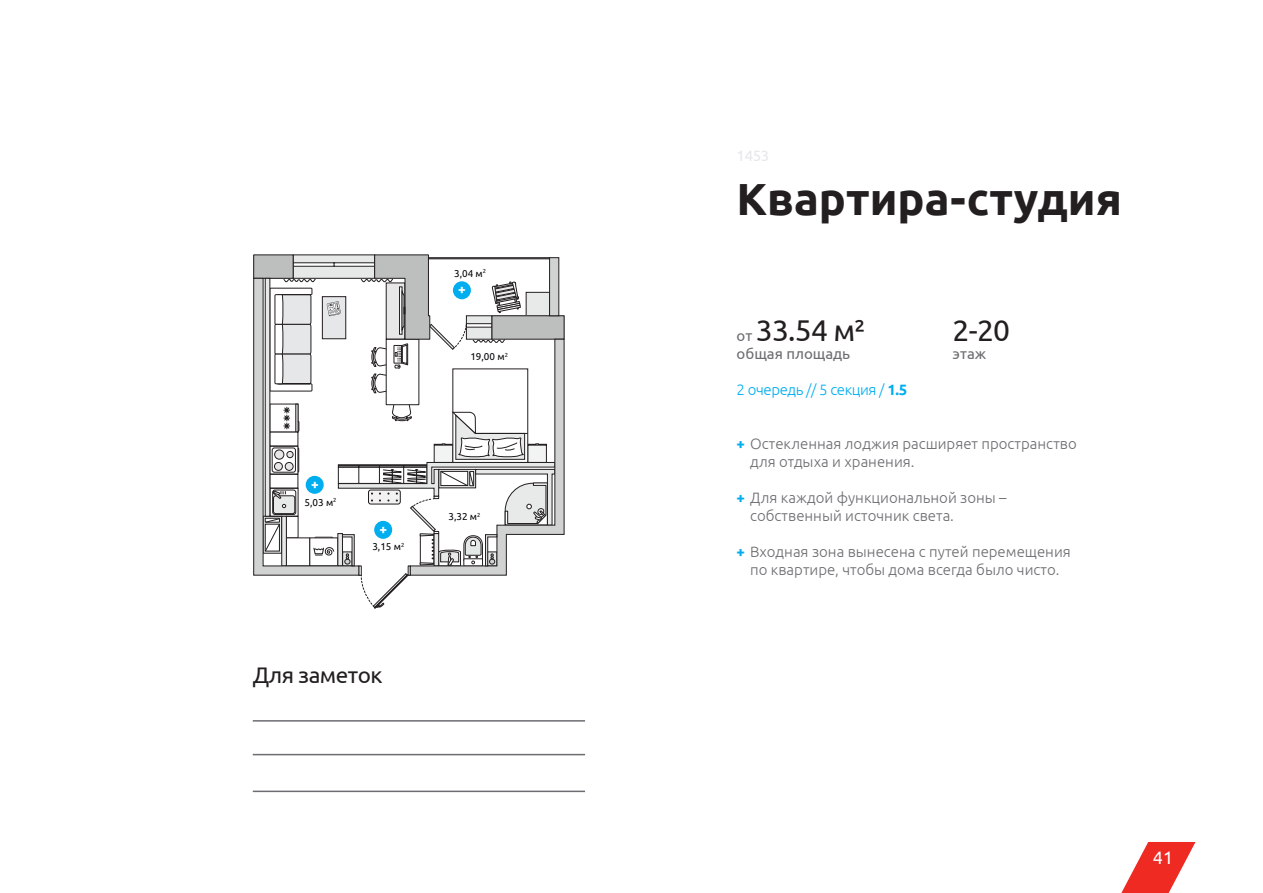
<style>
.page{position:relative;width:1263px;height:893px;background:#fff}
.page>*{position:absolute;margin:0;border:0;box-sizing:border-box;transform-origin:0 0}
.t1{font:700 45px "Ubuntu";color:#231f20}
.t2{font:30px "Ubuntu";letter-spacing:-.025em;color:#231f20}
.t3{font:22.5px "Ubuntu";letter-spacing:-.025em;color:#231f20}
.t4{font:18px "Ubuntu";color:#fff}
.t5{font:300 15px/18px "Ubuntu";color:#6c6d70}
.t6{font:300 15px "Ubuntu";letter-spacing:-.025em;color:#00aeef}
.t7{font:15px "Ubuntu";color:#6c6d70}
.t8{font:15px "Ubuntu";color:#e6e7e9}
.t9{font:700 13.5px "Ubuntu";color:#fff}
.t10{font:9.9px "Ubuntu";color:#020405}
.s1{font-size:15px;color:#6c6d70}
.s2{font-weight:700}
.s3{font-weight:700;color:#00aeef}
</style>
<div class="page">
<svg style="left:253px;top:255px;width:311px;height:353px"></svg>
<hr style="left:253px;top:754px;width:332px;height:1px;background:#6c6d70">
<hr style="left:253px;top:720px;width:332px;height:2px;background:#6c6d70">
<hr style="left:253px;top:791px;width:332px;height:1px;background:#6c6d70">
<div style="left:453px;top:281px;width:18px;height:18px;background:#00aeef;border-radius:50%"></div>
<div style="left:306px;top:476px;width:18px;height:18px;background:#00aeef;border-radius:50%"></div>
<div style="left:374px;top:521px;width:18px;height:18px;background:#00aeef;border-radius:50%"></div>
<svg style="left:1121px;top:842px;width:74px;height:51px"></svg>
<p class="t10" style="left:454px;top:269px;width:33px">3,04 м<sup>2</sup></p>
<p class="t9" style="left:458px;top:281px;width:9px">+</p>
<p class="t10" style="left:470px;top:352px;width:39px">19,00 м<sup>2</sup></p>
<p class="t9" style="left:311px;top:476px;width:9px">+</p>
<p class="t10" style="left:305px;top:498px;width:33px">5,03 м<sup>2</sup></p>
<p class="t9" style="left:379px;top:521px;width:9px">+</p>
<p class="t10" style="left:372px;top:542px;width:33px">3,15 м<sup>2</sup></p>
<p class="t10" style="left:448px;top:513px;width:33px">3,32 м<sup>2</sup></p>
<h3 class="t3" style="left:253px;top:662px;width:131px">Для заметок</h3>
<p class="t8" style="left:737px;top:147px;width:34px">1453</p>
<h1 class="t1" style="left:736px;top:172px;width:387px">Квартира-студия</h1>
<h2 class="t2" style="left:737px;top:312px;width:130px"><span class="s1">от</span> 33.54 м²</h2>
<h2 class="t2" style="left:953px;top:312px;width:59px">2-20</h2>
<p class="t7" style="left:737px;top:345px;width:115px">общая площадь</p>
<p class="t7" style="left:953px;top:345px;width:35px">этаж</p>
<p class="t6" style="left:737px;top:381px;width:172px">2 очередь // 5 секция / <span class="s2">1.5</span></p>
<p class="t5" style="left:750px;top:435px;width:328px;text-indent:-14px"><span class="s3">+</span> Остекленная лоджия расширяет пространство для отдыха и хранения.</p>
<p class="t5" style="left:750px;top:489px;width:258px;text-indent:-14px"><span class="s3">+</span> Для каждой функциональной зоны – собственный источник света.</p>
<p class="t5" style="left:737px;top:543px;width:336px;text-align:center"><span class="s3">+</span> Входная зона вынесена с путей перемещения по квартире, чтобы дома всегда было чисто.</p>
<p class="t4" style="left:1153px;top:847px;width:22px">41</p>
</div>
